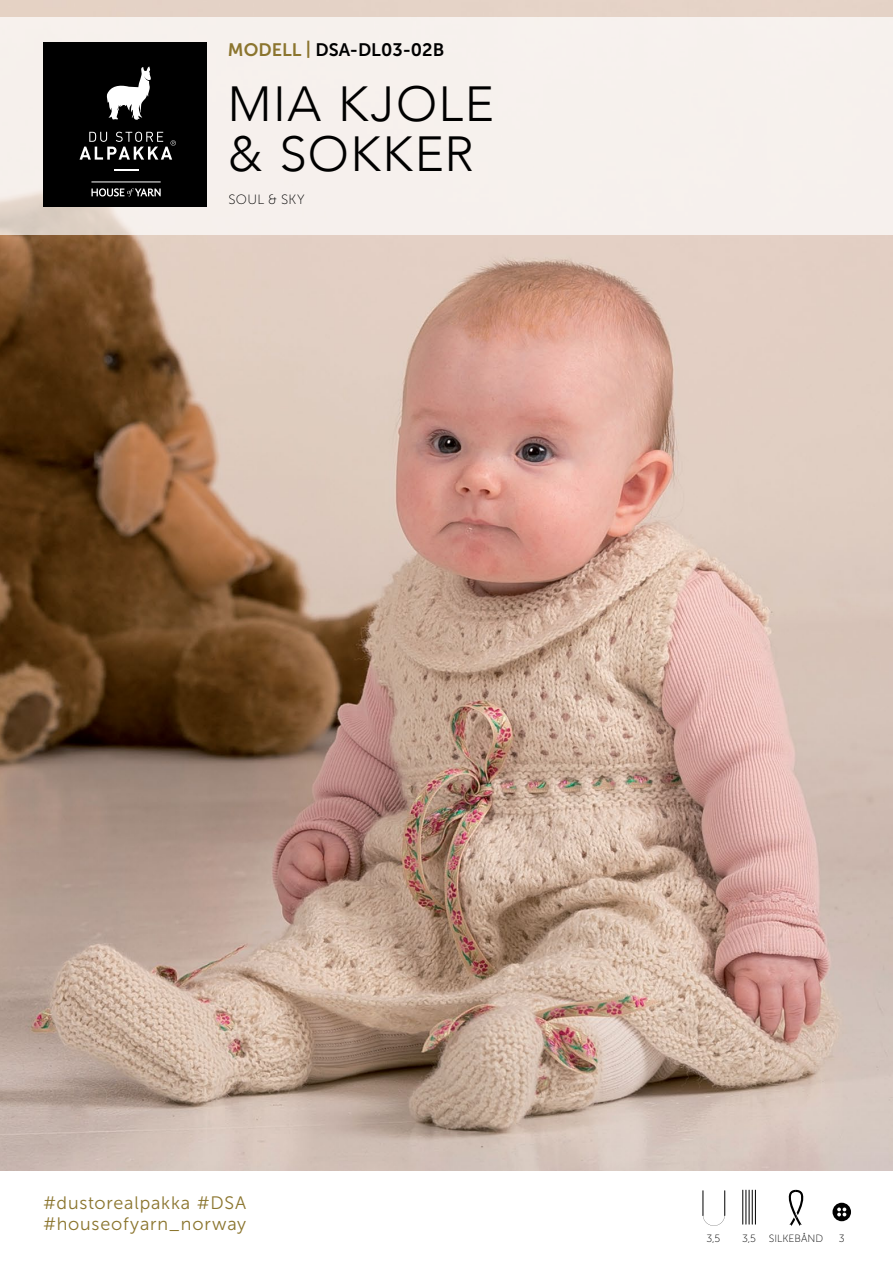
<style>
.page{position:relative;width:893px;height:1263px;background:#fff}
.page>*{position:absolute;margin:0;border:0;box-sizing:border-box;transform-origin:0 0}
.INNHOLD_-_Midtstilt{font:300 49.2px "Avenir";letter-spacing:.03em;color:#000}
.t1{font:18px/21px "Museo Sans 300";letter-spacing:.045em;color:#8b752e}
.t2{font:18px "Museo Sans 700";color:#000}
.INNHOLD_-_Midtstilt-2{font:13.5px "Museo Sans 100";letter-spacing:.02em;color:#000}
.t3{font:10.5px "Museo Sans 100";color:#000}
.s1{color:#8b752e}
</style>
<div class="page">
<img style="left:0;top:0;width:893px;height:1171px">
<div style="left:0;top:17px;width:893px;height:217px;background:#f6f1ed"></div>
<div style="left:43px;top:43px;width:164px;height:164px;background:#000"></div>
<svg style="left:115px;top:169px;width:24px;height:1px"></svg>
<svg style="left:106px;top:67px;width:45px;height:53px"></svg>
<svg style="left:80px;top:132px;width:96px;height:28px"></svg>
<hr style="left:91px;top:182px;width:70px;height:1px;background:#fff">
<svg style="left:91px;top:188px;width:70px;height:8px"></svg>
<svg style="left:702px;top:1190px;width:23px;height:36px"></svg>
<hr style="left:742px;top:1190px;width:1px;height:34px;background:#000">
<hr style="left:745px;top:1190px;width:1px;height:34px;background:#000">
<hr style="left:749px;top:1190px;width:1px;height:34px;background:#000">
<hr style="left:752px;top:1190px;width:1px;height:34px;background:#000">
<hr style="left:755px;top:1190px;width:1px;height:34px;background:#000">
<svg style="left:788px;top:1190px;width:16px;height:36px"></svg>
<div style="left:832px;top:1203px;width:19px;height:18px;background:#000;border-radius:50%"></div>
<svg style="left:837px;top:1207px;width:9px;height:9px"></svg>
<p class="t2" style="left:228px;top:40px;width:218px"><span class="s1">MODELL |</span> DSA-DL03-02B</p>
<p class="INNHOLD_-_Midtstilt" style="left:228px;top:75px;width:268px">MIA KJOLE</p>
<p class="INNHOLD_-_Midtstilt" style="left:228px;top:125px;width:247px">&amp; SOKKER</p>
<p class="INNHOLD_-_Midtstilt-2" style="left:229px;top:192px;width:77px">SOUL &amp; SKY</p>
<p class="t1" style="left:43px;top:1193px;width:205px">#dustorealpakka #DSA #houseofyarn_norway</p>
<p class="t3" style="left:706px;top:1233px;width:15px">3,5</p>
<p class="t3" style="left:742px;top:1233px;width:15px">3,5</p>
<p class="t3" style="left:769px;top:1233px;width:56px">SILKEBÅND</p>
<p class="t3" style="left:839px;top:1233px;width:7px">3</p>
</div>
